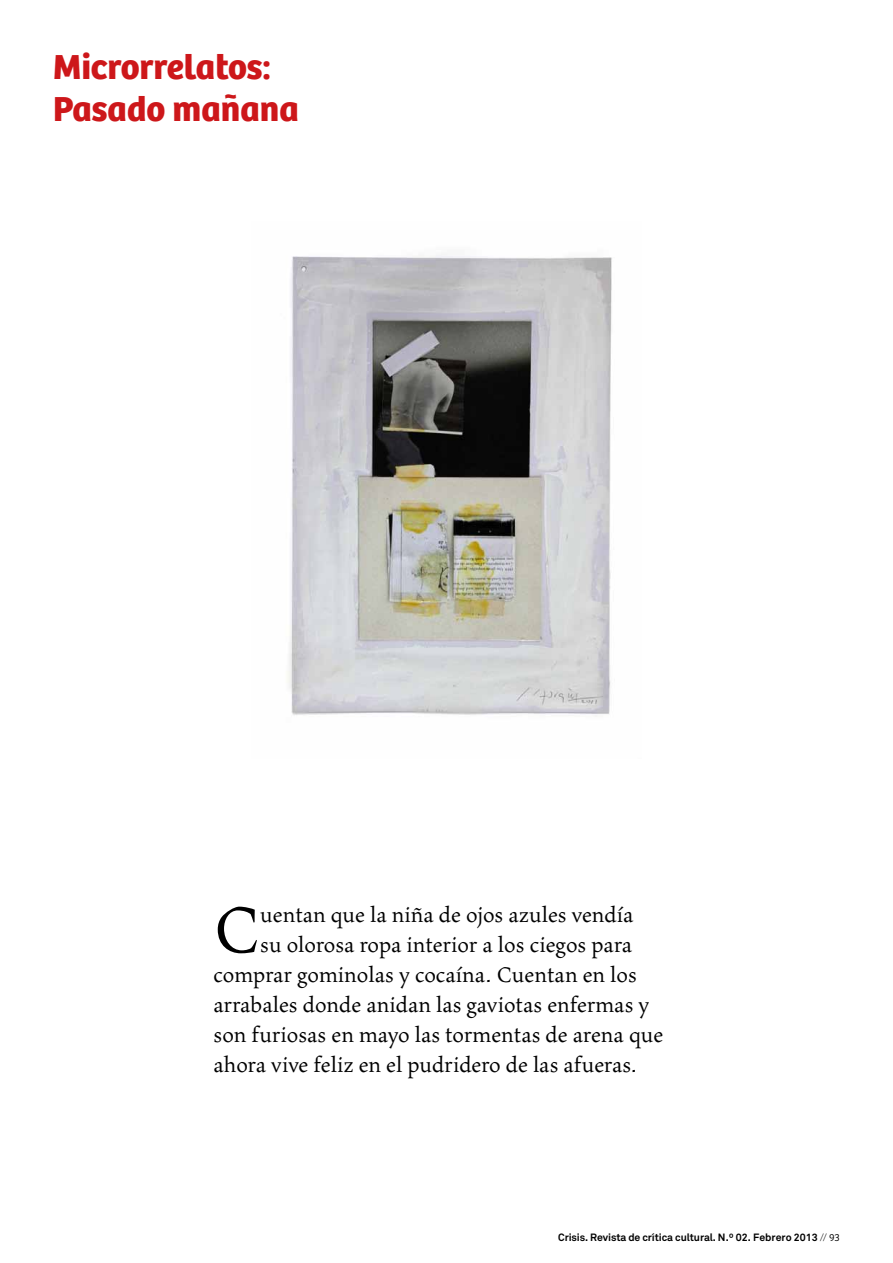
<style>
.page{position:relative;width:893px;height:1263px;background:#fff}
.page>*{position:absolute;margin:0;border:0;box-sizing:border-box;transform-origin:0 0}
.t1{font:72.9px "Maiola Pro";color:#000}
.t2{font:700 36px/42px "Bree";color:#cd171a}
.t3{font:24px "Maiola Pro";letter-spacing:.01em;color:#000}
.t4{font:700 10.5px "Akkurat";letter-spacing:-.01em;color:#000}
.s1{font-weight:300}
.s2{font-family:"Bree";font-weight:300}
</style>
<div class="page">
<img style="left:287px;top:255px;width:325px;height:462px">
<h2 class="t2" style="left:53px;top:46px;width:247px">Microrrelatos:<br>Pasado mañana</h2>
<h1 class="t1" style="left:214px;top:891px;width:47px">C</h1>
<p class="t3" style="left:261px;top:902px;width:375px">uentan que la niña de ojos azules vendía</p>
<p class="t3" style="left:261px;top:932px;width:373px">su olorosa ropa interior a los ciegos para</p>
<p class="t3" style="left:214px;top:962px;width:425px">comprar gominolas y cocaína. Cuentan en los</p>
<p class="t3" style="left:214px;top:992px;width:437px">arrabales donde anidan las gaviotas enfermas y</p>
<p class="t3" style="left:214px;top:1022px;width:451px">son furiosas en mayo las tormentas de arena que</p>
<p class="t3" style="left:214px;top:1052px;width:425px">ahora vive feliz en el pudridero de las afueras.</p>
<p class="t4" style="left:558px;top:1231px;width:283px">Crisis. Revista de crítica cultural. N.º 02. Febrero 2013 <span class="s1">//</span> <span class="s2">93</span></p>
</div>
